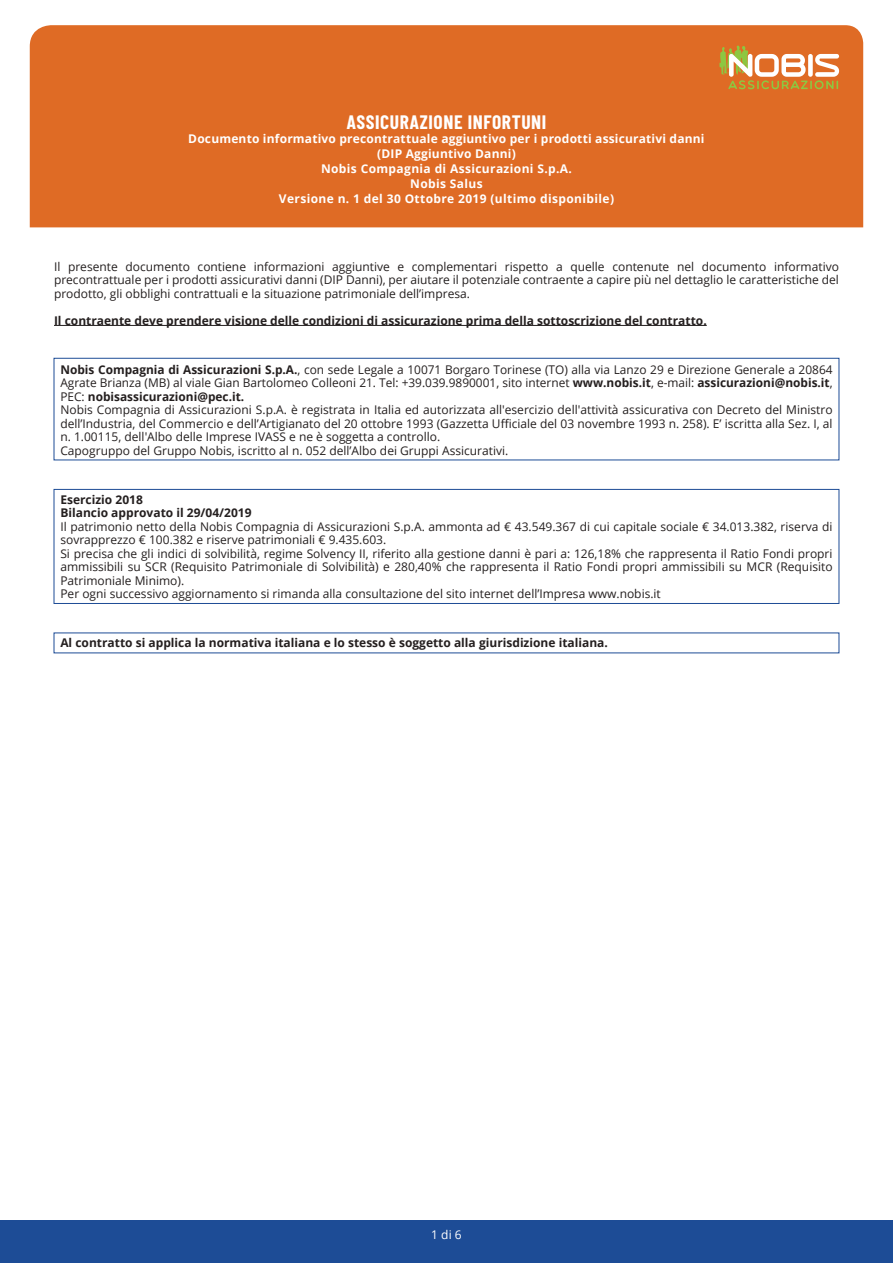
<style>
.page{position:relative;width:893px;height:1263px;background:#fff}
.page>*{position:absolute;margin:0;border:0;box-sizing:border-box;transform-origin:0 0}
.t1{font:700 19.5px "Barlow Condensed";letter-spacing:.03em;color:#fff}
.t2{font:12px/13.5px "Open Sans";color:#241f1f}
.t3{font:700 12px/13.5px "Open Sans";color:#241f1f}
.t4{font:700 12px/15px "Open Sans";letter-spacing:.015em;color:#fff;text-align:center}
.t5{font:12px "Open Sans";color:#fff}
.s1{font-weight:700}
</style>
<div class="page">
<div style="left:0;top:1220px;width:893px;height:43px;background:#1d4c96"></div>
<div style="left:30px;top:25px;width:833px;height:202px;background:#df6b25"></div>
<hr style="left:54px;top:325px;width:653px;height:1px;background:#241f1f">
<div style="left:54px;top:358px;width:785px;height:102px;border:1px solid #1d4c96"></div>
<div style="left:54px;top:489px;width:785px;height:115px;border:1px solid #1d4c96"></div>
<svg style="left:719px;top:46px;width:120px;height:43px"></svg>
<h1 class="t1" style="left:347px;top:110px;width:201px">ASSICURAZIONE INFORTUNI</h1>
<p class="t4" style="left:188px;top:131px;width:518px">Documento informativo precontrattuale aggiuntivo per i prodotti assicurativi danni (DIP Aggiuntivo Danni)<br>Nobis Compagnia di Assicurazioni S.p.A.<br>Nobis Salus<br>Versione n. 1 del 30 Ottobre 2019 (ultimo disponibile)</p>
<p class="t2" style="left:54px;top:259px;width:786px;text-align:justify">Il presente documento contiene informazioni aggiuntive e complementari rispetto a quelle contenute nel documento informativo precontrattuale per i prodotti assicurativi danni (DIP Danni), per aiutare il potenziale contraente a capire più nel dettaglio le caratteristiche del prodotto, gli obblighi contrattuali e la situazione patrimoniale dell’impresa.</p>
<p class="t3" style="left:54px;top:313px;width:654px">Il contraente deve prendere visione delle condizioni di assicurazione prima della sottoscrizione del contratto.</p>
<p class="t2" style="left:60px;top:362px;width:774px"><span class="s1">Nobis Compagnia di Assicurazioni S.p.A.</span>, con sede Legale a 10071 Borgaro Torinese (TO) alla via Lanzo 29 e Direzione Generale a 20864<br>Agrate Brianza (MB) al viale Gian Bartolomeo Colleoni 21. Tel: +39.039.9890001, sito internet <span class="s1">www.nobis.it</span>, e-mail: <span class="s1">assicurazioni@nobis.it</span>, PEC: <span class="s1">nobisassicurazioni@pec.it.<br></span>Nobis Compagnia di Assicurazioni S.p.A. è registrata in Italia ed autorizzata all'esercizio dell'attività assicurativa con Decreto del Ministro dell’Industria, del Commercio e dell’Artigianato del 20 ottobre 1993 (Gazzetta Ufficiale del 03 novembre 1993 n. 258). E’ iscritta alla Sez. I, al n. 1.00115, dell'Albo delle Imprese IVASS e ne è soggetta a controllo.<br>Capogruppo del Gruppo Nobis, iscritto al n. 052 dell’Albo dei Gruppi Assicurativi.</p>
<p class="t3" style="left:60px;top:492px;width:193px">Esercizio 2018<br>Bilancio approvato il 29/04/2019</p>
<p class="t2" style="left:60px;top:519px;width:774px">Il patrimonio netto della Nobis Compagnia di Assicurazioni S.p.A. ammonta ad € 43.549.367 di cui capitale sociale € 34.013.382, riserva di sovrapprezzo € 100.382 e riserve patrimoniali € 9.435.603.<br>Si precisa che gli indici di solvibilità, regime Solvency II, riferito alla gestione danni è pari a: 126,18% che rappresenta il Ratio Fondi propri ammissibili su SCR (Requisito Patrimoniale di Solvibilità) e 280,40% che rappresenta il Ratio Fondi propri ammissibili su MCR (Requisito Patrimoniale Minimo).<br>Per ogni successivo aggiornamento si rimanda alla consultazione del sito internet dell’Impresa www.nobis.it</p>
<p class="t3" style="left:60px;top:636px;width:549px">Al contratto si applica la normativa italiana e lo stesso è soggetto alla giurisdizione italiana.</p>
<p class="t5" style="left:431px;top:1227px;width:32px">1 di 6</p>
</div>
